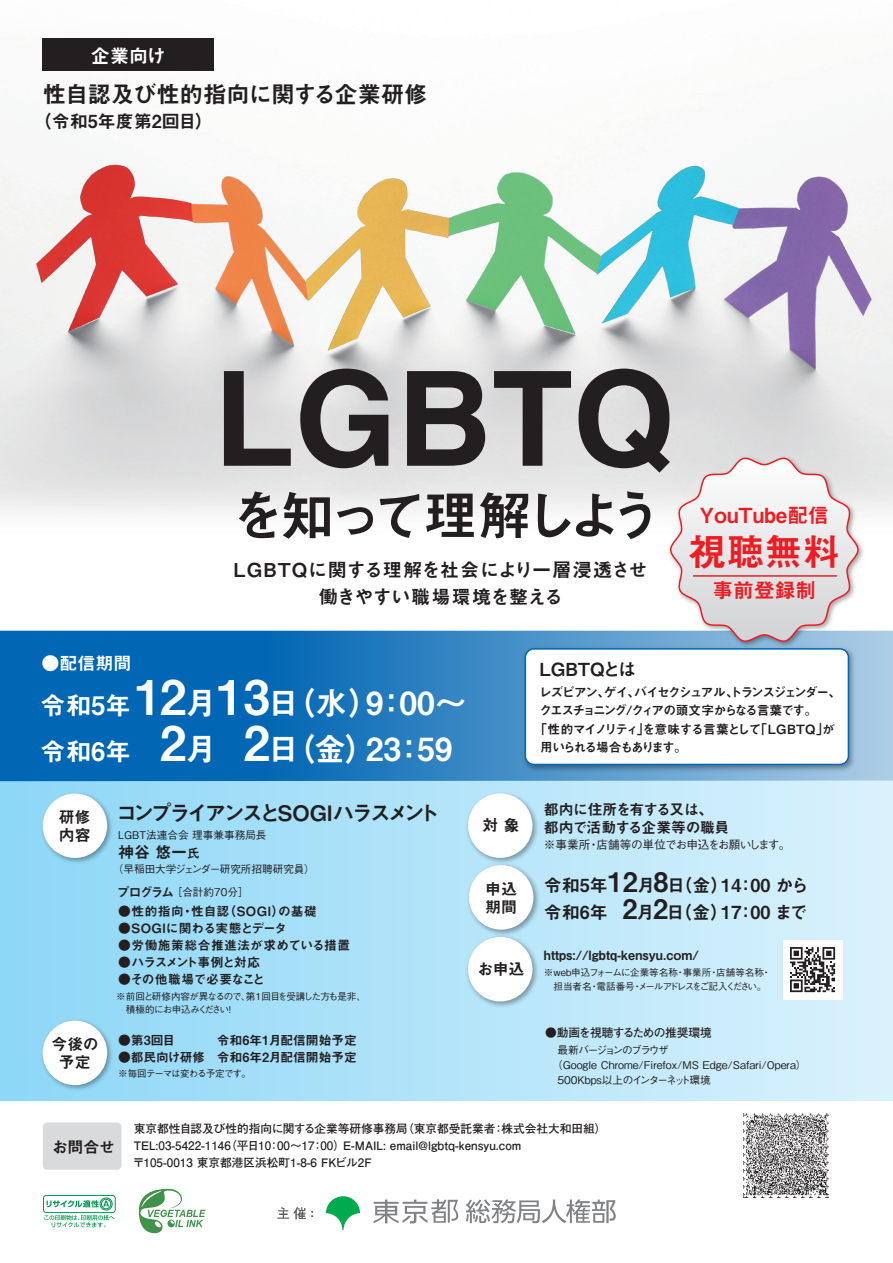
<style>
.page{position:relative;width:893px;height:1263px;background:#fff}
.page>*{position:absolute;margin:0;border:0;box-sizing:border-box;transform-origin:0 0}
.t1{font:700 131.85px "Helvetica LT Std";color:#231f20}
.t2{font:54.15px "Midashi Go Pr 5 MB31";letter-spacing:-.125em;color:#231f20}
.t3{font:37.95px "Midashi Go Pr 5 MB31";color:#ee1d23}
.t4{font:31.95px/45.8px "Midashi Go Pr 5 MB31";color:#fff}
.t5{font:23.4px "Midashi Go Pr 5 MB31";letter-spacing:-.03em;color:#231f20}
.t6{font:21.3px "Midashi Go Pr 5 MB31";letter-spacing:-.185em;color:#231f20}
.t7{font:20.7px "Midashi Go Pr 5 MB31";color:#ee1d23}
.t8{font:19.2px/27.6px "Midashi Go Pr 5 MB31";letter-spacing:-.02em;color:#231f20;text-align:center}
.t9{font:19.2px "Midashi Go Pr 5 MB31";color:#fff}
.t10{font:18px/27.6px "Midashi Go Pr 5 MB31";color:#231f20}
.t11{font:18px "Midashi Go Pr 5 MB31";color:#fff}
.t12{font:15.9px/18px "Midashi Go Pr 5 MB31";color:#231f20}
.t13{font:14.85px/18.6px "Midashi Go Pr 5 MB31";letter-spacing:-.03em;color:#231f20}
.t14{font:12.75px "Midashi Go Pr 5 MB31";color:#231f20}
.t15{font:12.75px "Midashi Go Pr 5 MB31";letter-spacing:.04em;color:#231f20}
.t16{font:12.75px "Midashi Go Pr 5 MB31";letter-spacing:-.125em;color:#231f20}
.t17{font:12.75px "Midashi Go Pr 5 MB31";letter-spacing:-.06em;color:#231f20}
.t18{font:12.75px "Midashi Go Pr 5 MB31";letter-spacing:-.13em;color:#231f20}
.t19{font:12.75px "Midashi Go Pr 5 MB31";letter-spacing:-.03em;color:#231f20}
.t20{font:12.75px "Midashi Go Pr 5 MB31";letter-spacing:.005em;color:#231f20}
.t21{font:12.75px "Midashi Go Pr 5 MB31";letter-spacing:-.16em;color:#231f20}
.t22{font:12.75px "Midashi Go Pr 5 MB31";letter-spacing:-.08em;color:#231f20}
.t23{font:700 11.7px/17.2px "Futo Go B101 Pr 6";color:#231f20}
.t24{font:500 11.7px "Gothic BBB Pr 5";letter-spacing:-.05em;color:#231f20}
.t25{font:700 11.7px "Futo Go B101 Pr 6";letter-spacing:-.045em;color:#231f20}
.t26{font:500 10.65px "Gothic BBB Pr 5";color:#231f20}
.t27{font:500 10.65px "Gothic BBB Pr 5";letter-spacing:-.13em;color:#231f20}
.t28{font:500 9.6px/13.8px "Gothic BBB Pr 5";letter-spacing:-.015em;color:#231f20}
.t29{font:500 9.6px/12.8px "Gothic BBB Pr 5";letter-spacing:-.075em;color:#231f20}
.t30{font:500 9.6px "Gothic BBB Pr 5";letter-spacing:-.095em;color:#231f20}
.s1{font-size:25.5px}
.s2{font-size:47.85px}
.s3{font-size:12.75px}
.s4{font-family:"Midashi Go Pr 5 MB31";font-weight:400;font-size:12.75px}
.s5{font-size:27px}
</style>
<div class="page">
<div style="left:0;top:781px;width:893px;height:319px;background:linear-gradient(to right,#8dd7f7,#daf2fc)"></div>
<img style="left:744px;top:1113px;width:84px;height:85px">
<img style="left:38px;top:789px;width:78px;height:78px">
<div style="left:43px;top:793px;width:64px;height:65px;background:#fff;border-radius:50%"></div>
<img style="left:464px;top:861px;width:78px;height:77px">
<div style="left:469px;top:865px;width:64px;height:65px;background:#fff;border-radius:50%"></div>
<img style="left:464px;top:789px;width:77px;height:78px">
<div style="left:468px;top:793px;width:64px;height:65px;background:#fff;border-radius:50%"></div>
<img style="left:464px;top:933px;width:77px;height:77px">
<div style="left:468px;top:937px;width:64px;height:64px;background:#fff;border-radius:50%"></div>
<img style="left:38px;top:1016px;width:78px;height:78px">
<div style="left:43px;top:1021px;width:64px;height:64px;background:#fff;border-radius:50%"></div>
<img style="left:0;top:38px;width:893px;height:476px">
<svg style="left:0;top:631px;width:893px;height:150px;background:#1e77bb"></svg>
<img style="left:520px;top:643px;width:339px;height:132px">
<div style="left:525px;top:649px;width:323px;height:115px;background:#fff;border-radius:9px"></div>
<div style="left:525px;top:648px;width:324px;height:117px;border:2px solid #0166b3;border-radius:9px"></div>
<div style="left:43px;top:1195px;width:73px;height:18px;border:1px solid #00994e;border-radius:3px"></div>
<svg style="left:44px;top:1197px;width:71px;height:30px"></svg>
<svg style="left:139px;top:1189px;width:67px;height:44px"></svg>
<svg style="left:277px;top:1207px;width:36px;height:12px"></svg>
<svg style="left:326px;top:1196px;width:34px;height:34px"></svg>
<svg style="left:374px;top:1199px;width:84px;height:24px"></svg>
<svg style="left:466px;top:1199px;width:150px;height:24px"></svg>
<div style="left:42px;top:39px;width:172px;height:32px;background:#231f20"></div>
<div style="left:43px;top:1122px;width:79px;height:48px;background:#d9dadc;border-radius:4px"></div>
<img style="left:666px;top:453px;width:202px;height:198px">
<svg style="left:669px;top:455px;width:190px;height:189px"></svg>
<hr style="left:693px;top:575px;width:144px;height:2px;background:#ee1d23">
<div style="left:783px;top:940px;width:59px;height:59px;background:#fff"></div>
<svg style="left:790px;top:947px;width:45px;height:45px"></svg>
<h3 class="t9" style="left:91px;top:40px;width:76px">企業向け</h3>
<h3 class="t5" style="left:43px;top:76px;width:386px">性自認及び性的指向に関する企業研修</h3>
<h3 class="t10" style="left:34px;top:106px;width:181px">（令和5年度第2回目）</h3>
<h1 class="t1" style="left:214px;top:339px;width:463px">LGBTQ</h1>
<h2 class="t2" style="left:231px;top:472px;width:433px">を知って理解しよう</h2>
<h3 class="t8" style="left:233px;top:554px;width:416px">LGBTQに関する理解を社会により一層浸透させ働きやすい職場環境を整える</h3>
<h3 class="t7" style="left:700px;top:499px;width:131px">YouTube配信</h3>
<h3 class="t3" style="left:688px;top:521px;width:154px">視聴無料</h3>
<h3 class="t7" style="left:712px;top:574px;width:105px">事前登録制</h3>
<h3 class="t11" style="left:42px;top:649px;width:92px">●配信期間</h3>
<h3 class="t4" style="left:40px;top:678px;width:428px"><span class="s1">令和5年</span> <span class="s2">12</span>月 <span class="s2">13</span>日 （水）9：00～<span class="s1">令和6年</span> <span class="s2">2</span>月 <span class="s2">2</span>日 （金）23：59</h3>
<h3 class="t6" style="left:116px;top:796px;width:325px">コンプライアンスとＳＯＧＩハラスメント</h3>
<h3 class="t12" style="left:59px;top:807px;width:33px">研修内容</h3>
<h3 class="t12" style="left:483px;top:815px;width:39px">対 象</h3>
<p class="t26" style="left:118px;top:826px;width:150px">LGBT法連合会 理事兼事務局長</p>
<h3 class="t12" style="left:118px;top:842px;width:83px">神谷 悠一<span class="s3">氏</span></h3>
<p class="t26" style="left:113px;top:861px;width:203px">（早稲田大学ジェンダー研究所招聘研究員）</p>
<h3 class="t12" style="left:51px;top:1034px;width:49px;text-align:center">今後の予定</h3>
<p class="t26" style="left:117px;top:883px;width:134px"><span class="s4">プログラム</span> ［合計約70分］</p>
<p class="t15" style="left:118px;top:901px;width:200px">●性的指向・性自認（SOGI）の基礎</p>
<p class="t20" style="left:118px;top:918px;width:170px">●SOGIに関わる実態とデータ</p>
<p class="t15" style="left:118px;top:935px;width:234px">●労働施策総合推進法が求めている措置</p>
<p class="t22" style="left:118px;top:952px;width:144px">●ハラスメント事例と対応</p>
<p class="t19" style="left:118px;top:969px;width:149px">●その他職場で必要なこと</p>
<p class="t29" style="left:116px;top:989px;width:251px">※前回と研修内容が異なるので、第1回目を受講した方も是非、　積極的にお申込みください！</p>
<p class="t19" style="left:118px;top:1030px;width:59px">●第3回目</p>
<p class="t14" style="left:217px;top:1030px;width:142px">令和6年1月配信開始予定</p>
<p class="t14" style="left:118px;top:1047px;width:240px">●都民向け研修 令和6年2月配信開始予定</p>
<p class="t30" style="left:118px;top:1065px;width:134px">※毎回テーマは変わる予定です。</p>
<h3 class="t12" style="left:485px;top:878px;width:33px">申込期間</h3>
<h3 class="t12" style="left:478px;top:959px;width:48px">お申込</h3>
<h3 class="t10" style="left:539px;top:654px;width:98px">LGBTQとは</h3>
<p class="t16" style="left:539px;top:682px;width:304px">レズビアン、ゲイ、バイセクシュアル、トランスジェンダー、</p>
<p class="t18" style="left:540px;top:700px;width:279px">クエスチョニング/クィアの頭文字からなる言葉です。</p>
<p class="t17" style="left:534px;top:718px;width:302px">「性的マイノリティ」を意味する言葉として「LGBTQ」が</p>
<p class="t21" style="left:540px;top:737px;width:148px">用いられる場合もあります。</p>
<p class="t13" style="left:544px;top:799px;width:187px">都内に住所を有する又は、都内で活動する企業等の職員</p>
<p class="t24" style="left:544px;top:835px;width:248px">※事業所・店舗等の単位でお申込をお願いします。</p>
<h3 class="t10" style="left:544px;top:870px;width:267px">令和5年 <span class="s5">12</span>月<span class="s5">8</span>日（金）14：00 から令和6年 <span class="s5">2</span>月<span class="s5">2</span>日（金）17：00 まで</h3>
<p class="t14" style="left:544px;top:945px;width:157px">https://lgbtq-kensyu.com/</p>
<p class="t28" style="left:544px;top:964px;width:229px">※web申込フォームに企業等名称・事業所・店舗等名称・　担当者名・電話番号・メールアドレスをご記入ください。</p>
<p class="t25" style="left:545px;top:1023px;width:168px">●動画を視聴するための推奨環境</p>
<p class="t27" style="left:557px;top:1041px;width:113px">最新バージョンのブラウザ</p>
<p class="t26" style="left:552px;top:1056px;width:256px">（Google Chrome/Firefox/MS Edge/Safari/Opera）</p>
<p class="t26" style="left:557px;top:1071px;width:155px">500Kbps以上のインターネット環境</p>
<h3 class="t12" style="left:52px;top:1137px;width:64px">お問合せ</h3>
<p class="t23" style="left:133px;top:1119px;width:475px">東京都性自認及び性的指向に関する企業等研修事務局（東京都受託業者：株式会社大和田組）<br>TEL:03-5422-1146（平日10：00～17：00）E-MAIL: email@lgbtq-kensyu.com<br>〒105-0013 東京都港区浜松町1-8-6 FKビル2F</p>
</div>
